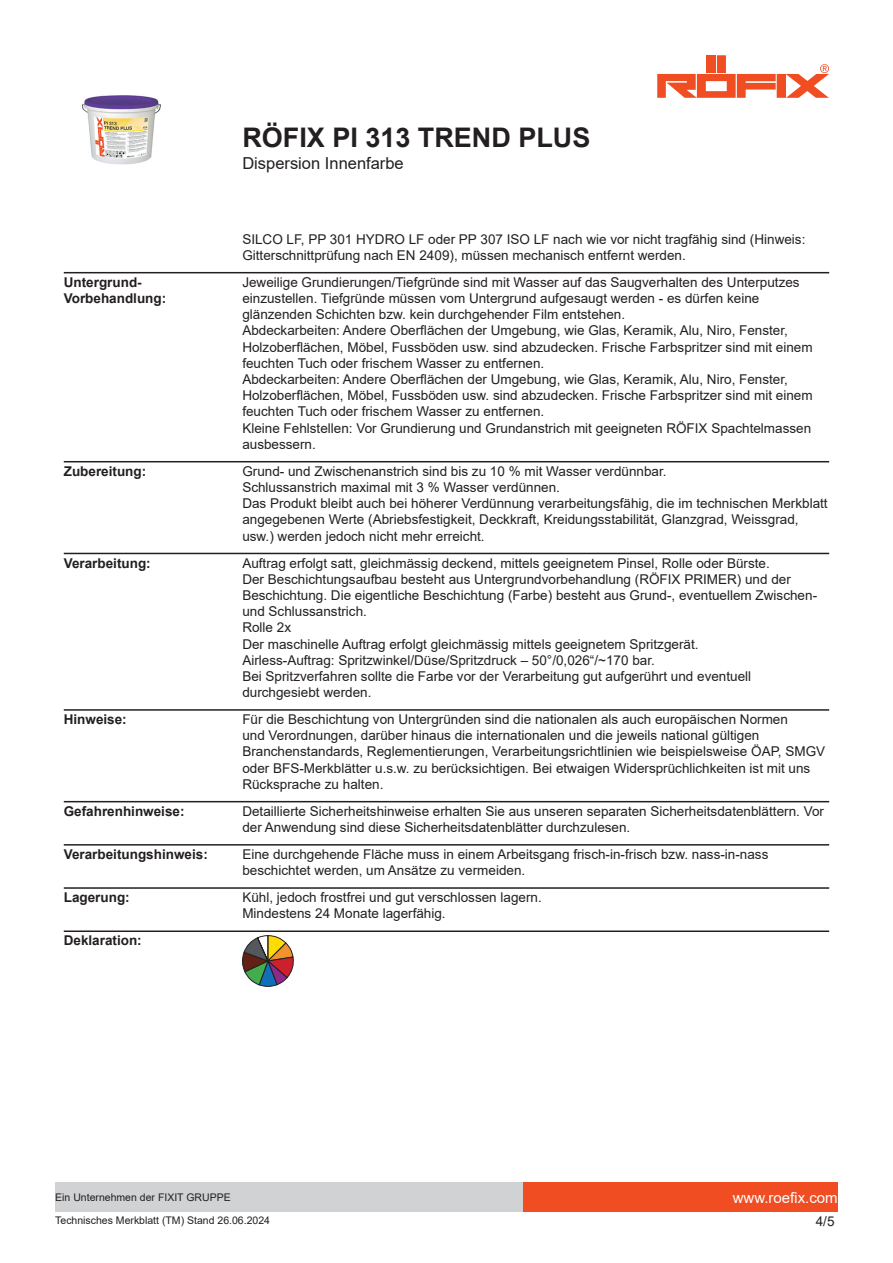
<style>
.page{position:relative;width:893px;height:1263px;background:#fff}
.page>*{position:absolute;margin:0;border:0;box-sizing:border-box;transform-origin:0 0}
.t1{font:700 27px "Arial";color:#231f20}
.t2{font:16.5px "Arial";color:#231f20}
.t3{font:15px "Arial";color:#fff}
.t4{font:13.5px/16.2px "Arial";color:#231f20}
.t5{font:700 13.5px/16.2px "Arial";color:#231f20}
.t6{font:10.5px "Arial";color:#231f20}
</style>
<div class="page">
<img style="left:82px;top:95px;width:79px;height:70px">
<div style="left:717px;top:55px;width:9px;height:18px;background:#f04d22"></div>
<div style="left:707px;top:55px;width:9px;height:18px;background:#f04d22"></div>
<svg style="left:657px;top:64px;width:172px;height:34px"></svg>
<div style="left:523px;top:1182px;width:315px;height:30px;background:#f04d22"></div>
<div style="left:55px;top:1182px;width:468px;height:30px;background:#d1d2d4"></div>
<hr style="left:64px;top:272px;width:765px;height:1px;background:#231f20">
<hr style="left:64px;top:461px;width:765px;height:1px;background:#231f20">
<hr style="left:64px;top:553px;width:765px;height:1px;background:#231f20">
<hr style="left:64px;top:709px;width:765px;height:2px;background:#231f20">
<hr style="left:64px;top:801px;width:765px;height:1px;background:#231f20">
<hr style="left:64px;top:844px;width:765px;height:1px;background:#231f20">
<hr style="left:64px;top:887px;width:765px;height:2px;background:#231f20">
<hr style="left:64px;top:930px;width:765px;height:2px;background:#231f20">
<svg style="left:242px;top:935px;width:51px;height:51px"></svg>
<h1 class="t1" style="left:242px;top:119px;width:350px">RÖFIX PI 313 TREND PLUS</h1>
<p class="t2" style="left:242px;top:152px;width:163px">Dispersion Innenfarbe</p>
<p class="t4" style="left:242px;top:231px;width:564px">SILCO LF, PP 301 HYDRO LF oder PP 307 ISO LF nach wie vor nicht tragfähig sind (Hinweis:<br>Gitterschnittprüfung nach EN 2409), müssen mechanisch entfernt werden.</p>
<p class="t5" style="left:64px;top:274px;width:104px">Untergrund-<br>Vorbehandlung:</p>
<p class="t4" style="left:242px;top:274px;width:572px">Jeweilige Grundierungen/Tiefgründe sind mit Wasser auf das Saugverhalten des Unterputzes einzustellen. Tiefgründe müssen vom Untergrund aufgesaugt werden - es dürfen keine glänzenden Schichten bzw. kein durchgehender Film entstehen.<br>Abdeckarbeiten: Andere Oberflächen der Umgebung, wie Glas, Keramik, Alu, Niro, Fenster, Holzoberflächen, Möbel, Fussböden usw. sind abzudecken. Frische Farbspritzer sind mit einem feuchten Tuch oder frischem Wasser zu entfernen.<br>Abdeckarbeiten: Andere Oberflächen der Umgebung, wie Glas, Keramik, Alu, Niro, Fenster, Holzoberflächen, Möbel, Fussböden usw. sind abzudecken. Frische Farbspritzer sind mit einem feuchten Tuch oder frischem Wasser zu entfernen.<br>Kleine Fehlstellen: Vor Grundierung und Grundanstrich mit geeigneten RÖFIX Spachtelmassen ausbessern.</p>
<p class="t5" style="left:64px;top:463px;width:84px">Zubereitung:</p>
<p class="t4" style="left:242px;top:463px;width:587px">Grund- und Zwischenanstrich sind bis zu 10 % mit Wasser verdünnbar.<br>Schlussanstrich maximal mit 3 % Wasser verdünnen.<br>Das Produkt bleibt auch bei höherer Verdünnung verarbeitungsfähig, die im technischen Merkblatt angegebenen Werte (Abriebsfestigkeit, Deckkraft, Kreidungsstabilität, Glanzgrad, Weissgrad, usw.) werden jedoch nicht mehr erreicht.</p>
<p class="t5" style="left:64px;top:555px;width:89px">Verarbeitung:</p>
<p class="t4" style="left:242px;top:555px;width:576px">Auftrag erfolgt satt, gleichmässig deckend, mittels geeignetem Pinsel, Rolle oder Bürste.<br>Der Beschichtungsaufbau besteht aus Untergrundvorbehandlung (RÖFIX PRIMER) und der Beschichtung. Die eigentliche Beschichtung (Farbe) besteht aus Grund-, eventuellem Zwischen&shy;und Schlussanstrich.<br>Rolle 2x<br>Der maschinelle Auftrag erfolgt gleichmässig mittels geeignetem Spritzgerät.<br>Airless-Auftrag: Spritzwinkel/Düse/Spritzdruck – 50°/0,026“/~170 bar.<br>Bei Spritzverfahren sollte die Farbe vor der Verarbeitung gut aufgerührt und eventuell durchgesiebt werden.</p>
<p class="t5" style="left:64px;top:711px;width:65px">Hinweise:</p>
<p class="t4" style="left:242px;top:711px;width:584px">Für die Beschichtung von Untergründen sind die nationalen als auch europäischen Normen<br>und Verordnungen, darüber hinaus die internationalen und die jeweils national gültigen Branchenstandards, Reglementierungen, Verarbeitungsrichtlinien wie beispielsweise ÖAP, SMGV oder BFS-Merkblätter u.s.w. zu berücksichtigen. Bei etwaigen Widersprüchlichkeiten ist mit uns Rücksprache zu halten.</p>
<p class="t5" style="left:64px;top:803px;width:122px">Gefahrenhinweise:</p>
<p class="t4" style="left:242px;top:803px;width:583px">Detaillierte Sicherheitshinweise erhalten Sie aus unseren separaten Sicherheitsdatenblättern. Vor der Anwendung sind diese Sicherheitsdatenblätter durchzulesen.</p>
<p class="t5" style="left:64px;top:846px;width:146px">Verarbeitungshinweis:</p>
<p class="t4" style="left:242px;top:846px;width:527px">Eine durchgehende Fläche muss in einem Arbeitsgang frisch-in-frisch bzw. nass-in-nass beschichtet werden, um Ansätze zu vermeiden.</p>
<p class="t5" style="left:64px;top:889px;width:68px">Lagerung:</p>
<p class="t4" style="left:242px;top:889px;width:301px">Kühl, jedoch frostfrei und gut verschlossen lagern.<br>Mindestens 24 Monate lagerfähig.</p>
<p class="t5" style="left:64px;top:933px;width:80px">Deklaration:</p>
<p class="t6" style="left:55px;top:1190px;width:177px">Ein Unternehmen der FIXIT GRUPPE</p>
<p class="t3" style="left:733px;top:1187px;width:107px">www.roefix.com</p>
<p class="t6" style="left:55px;top:1213px;width:216px">Technisches Merkblatt (TM) Stand 26.06.2024</p>
<p class="t4" style="left:816px;top:1213px;width:20px">4/5</p>
</div>
